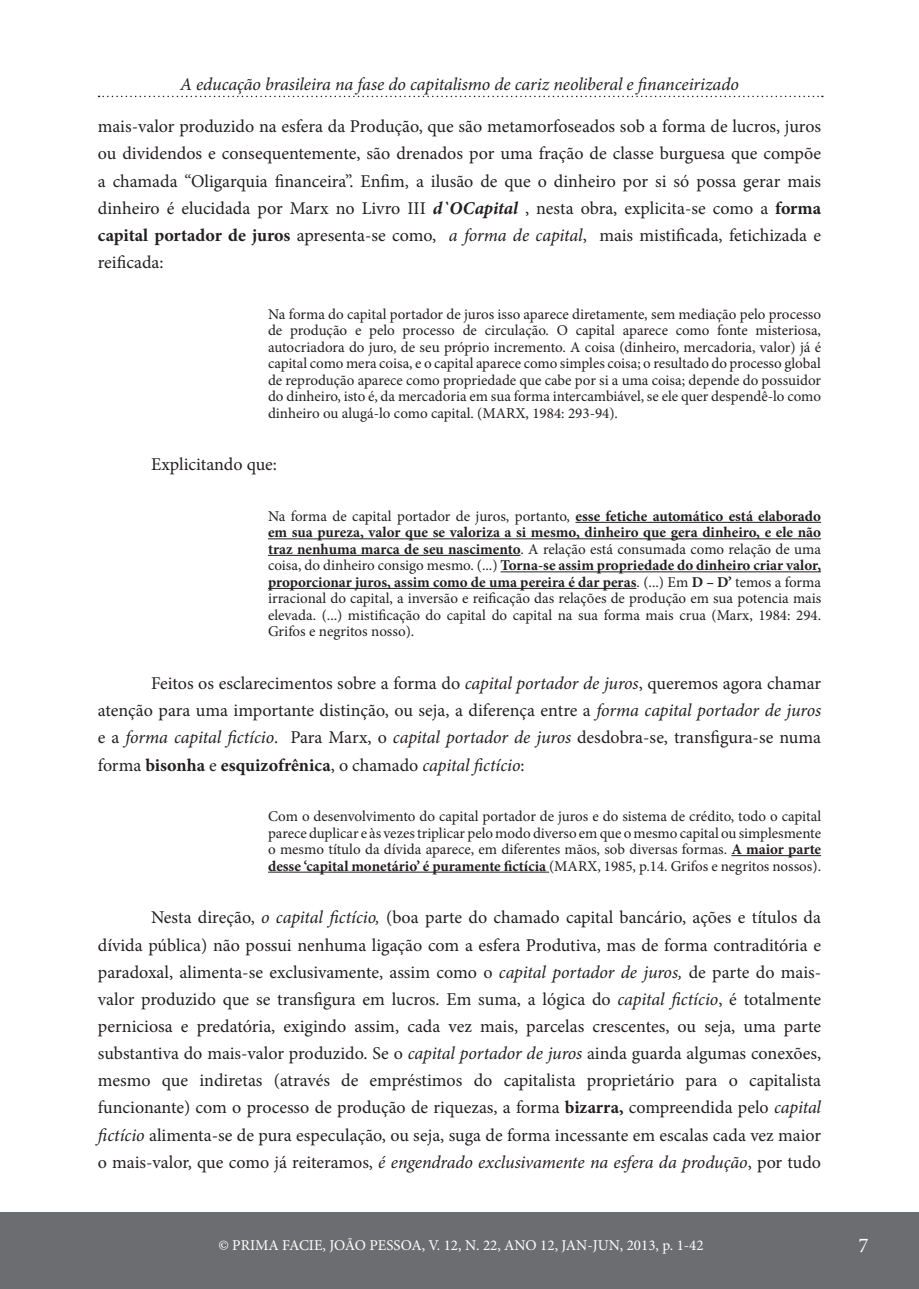
<style>
.page{position:relative;width:919px;height:1289px;background:#fff}
.page>*{position:absolute;margin:0;border:0;box-sizing:border-box;transform-origin:0 0}
.t1{font:21px "Minion Pro";color:#fff}
.prima_corpo{font:18px/27.2px "Minion Pro";color:#231f20;text-align:justify}
.t2{font:italic 18px "Minion Pro";letter-spacing:-.005em;color:#231f20}
.prima_citacao{font:15px/16.5px "Minion Pro";color:#231f20;text-align:justify}
.t3{font:15px "Minion Pro";color:#fff}
.s1{font-weight:700;font-style:italic}
.s2{font-weight:700}
.s3{font-style:italic}
</style>
<div class="page">
<div style="left:13px;top:1212px;width:905px;height:76px;background:#6c6d70"></div>
<div style="left:0;top:1212px;width:13px;height:76px;background:#6c6d70"></div>
<svg style="left:99px;top:96px;width:723px;height:1px"></svg>
<hr style="left:575px;top:522px;width:246px;height:1px;background:#231f20">
<hr style="left:268px;top:538px;width:553px;height:1px;background:#231f20">
<hr style="left:268px;top:555px;width:252px;height:1px;background:#231f20">
<hr style="left:500px;top:571px;width:321px;height:1px;background:#231f20">
<hr style="left:268px;top:588px;width:368px;height:1px;background:#231f20">
<hr style="left:731px;top:855px;width:90px;height:1px;background:#231f20">
<hr style="left:268px;top:871px;width:281px;height:1px;background:#231f20">
<p class="t2" style="left:180px;top:72px;width:560px">A educação brasileira na fase do capitalismo de cariz neoliberal e financeirizado</p>
<p class="prima_corpo" style="left:98px;top:113px;width:724px">mais-valor produzido na esfera da Produção, que são metamorfoseados sob a forma de lucros, juros ou dividendos e consequentemente, são drenados por uma fração de classe burguesa que compõe a chamada “Oligarquia financeira”. Enfim, a ilusão de que o dinheiro por si só possa gerar mais dinheiro é elucidada por Marx no Livro III <span class="s1">d`OCapital</span> , nesta obra, explicita-se como a <span class="s2">forma capital portador de juros</span> apresenta-se como, <span class="s3">a forma de capital</span>, mais mistificada, fetichizada e reificada:</p>
<p class="prima_citacao" style="left:268px;top:305px;width:554px">Na forma do capital portador de juros isso aparece diretamente, sem mediação pelo processo de produção e pelo processo de circulação. O capital aparece como fonte misteriosa, autocriadora do juro, de seu próprio incremento. A coisa (dinheiro, mercadoria, valor) já é capital como mera coisa, e o capital aparece como simples coisa; o resultado do processo global de reprodução aparece como propriedade que cabe por si a uma coisa; depende do possuidor do dinheiro, isto é, da mercadoria em sua forma intercambiável, se ele quer despendê-lo como dinheiro ou alugá-lo como capital. (MARX, 1984: 293-94).</p>
<p class="prima_corpo" style="left:151px;top:451px;width:127px">Explicitando que:</p>
<p class="prima_citacao" style="left:268px;top:508px;width:554px">Na forma de capital portador de juros, portanto, <span class="s2">esse fetiche automático está elaborado em sua pureza, valor que se valoriza a si mesmo, dinheiro que gera dinheiro, e ele não traz nenhuma marca de seu nascimento</span>. A relação está consumada como relação de uma coisa, do dinheiro consigo mesmo. (...) <span class="s2">Torna-se assim propriedade do dinheiro criar valor, proporcionar juros, assim como de uma pereira é dar peras</span>. (...) Em <span class="s2">D – D’</span> temos a forma irracional do capital, a inversão e reificação das relações de produção em sua potencia mais elevada. (...) mistificação do capital do capital na sua forma mais crua (Marx, 1984: 294.<br>Grifos e negritos nosso).</p>
<p class="prima_corpo" style="left:98px;top:670px;width:724px;text-indent:53px">Feitos os esclarecimentos sobre a forma do <span class="s3">capital portador de juros</span>, queremos agora chamar atenção para uma importante distinção, ou seja, a diferença entre a <span class="s3">forma capital portador de juros </span>e a <span class="s3">forma capital fictício</span>. Para Marx, o <span class="s3">capital portador de juros</span> desdobra-se, transfigura-se numa forma <span class="s2">bisonha</span> e <span class="s2">esquizofrênica</span>, o chamado <span class="s3">capital fictício</span>:</p>
<p class="prima_citacao" style="left:268px;top:808px;width:554px">Com o desenvolvimento do capital portador de juros e do sistema de crédito, todo o capital parece duplicar e às vezes triplicar pelo modo diverso em que o mesmo capital ou simplesmente o mesmo título da dívida aparece, em diferentes mãos, sob diversas formas. <span class="s2">A maior parte desse ‘capital monetário’ é puramente fictícia</span> (MARX, 1985, p.14. Grifos e negritos nossos).</p>
<p class="prima_corpo" style="left:98px;top:904px;width:724px;text-indent:53px">Nesta direção, <span class="s3">o capital fictício,</span> (boa parte do chamado capital bancário, ações e títulos da dívida pública) não possui nenhuma ligação com a esfera Produtiva, mas de forma contraditória e paradoxal, alimenta-se exclusivamente, assim como o <span class="s3">capital portador de juros,</span> de parte do mais&shy;valor produzido que se transfigura em lucros. Em suma, a lógica do <span class="s3">capital fictício</span>, é totalmente perniciosa e predatória, exigindo assim, cada vez mais, parcelas crescentes, ou seja, uma parte substantiva do mais-valor produzido. Se o <span class="s3">capital portador de juros</span> ainda guarda algumas conexões, mesmo que indiretas (através de empréstimos do capitalista proprietário para o capitalista funcionante) com o processo de produção de riquezas, a forma <span class="s2">bizarra,</span> compreendida pelo <span class="s3">capital fictício</span> alimenta-se de pura especulação, ou seja, suga de forma incessante em escalas cada vez maior o mais-valor, que como já reiteramos, <span class="s3">é engendrado exclusivamente na esfera da produção</span>, por tudo</p>
<p class="t3" style="left:218px;top:1234px;width:486px">© PRIMA FACIE, JOÃO PESSOA, V. 12, N. 22, ANO 12, JAN-JUN, 2013, p. 1-42</p>
<p class="t1" style="left:858px;top:1231px;width:12px">7</p>
</div>
